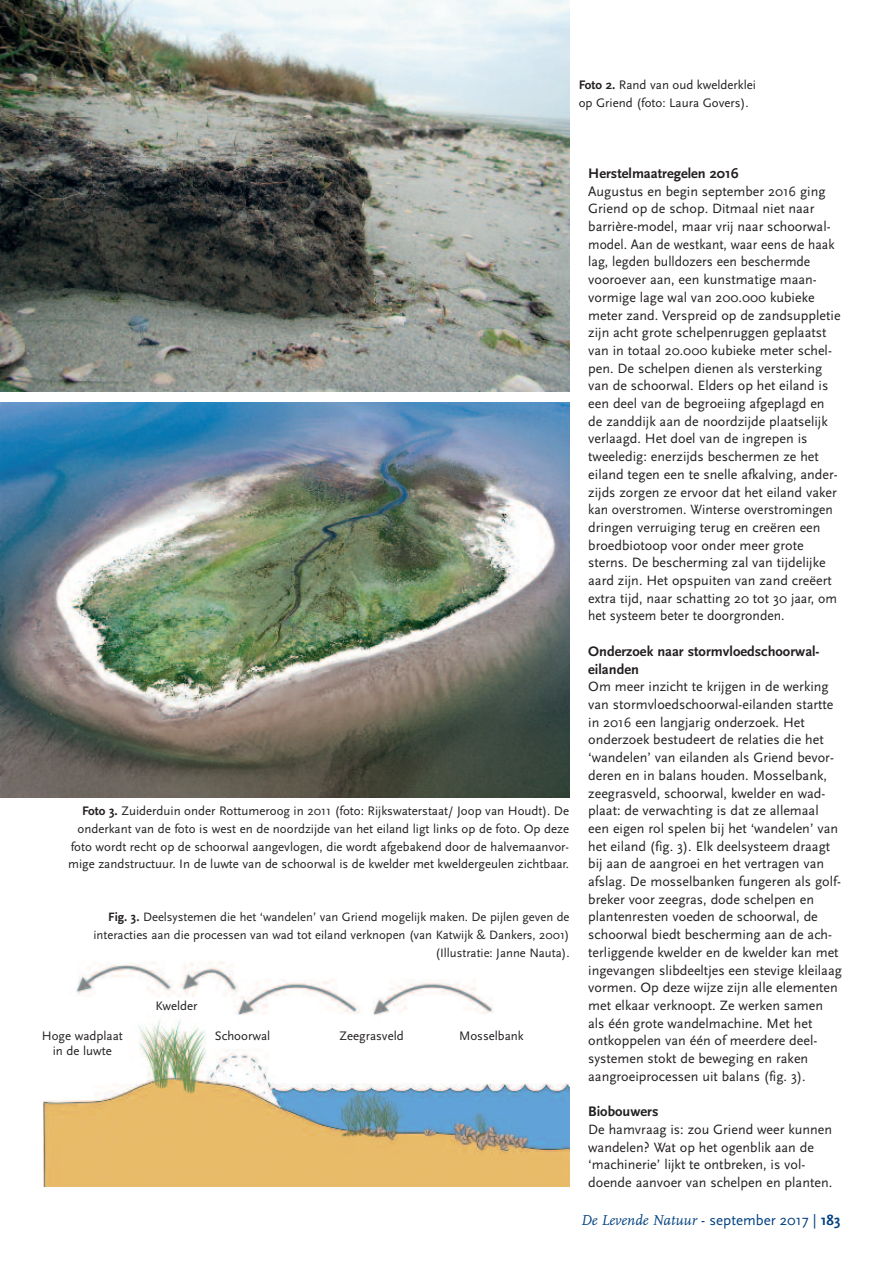
<style>
.page{position:relative;width:893px;height:1263px;background:#fff}
.page>*{position:absolute;margin:0;border:0;box-sizing:border-box;transform-origin:0 0}
.t1{font:italic 15px "FF Scala";color:#014181}
.t2{font:700 14.4px/17.7px "Scala Sans";color:#231f20}
.t3{font:14.1px/17.7px "Scala Sans";color:#231f20}
.t4{font:12.9px/17.7px "Scala Sans";color:#231f20}
.t5{font:12.6px/17.7px "Scala Sans";color:#231f20;text-align:right}
.s1{font-weight:700}
.s2{font-family:"Scala Sans";font-style:normal}
.s3{font-family:"Scala Sans";font-weight:700;font-style:normal}
</style>
<div class="page">
<img style="left:43px;top:962px;width:527px;height:225px">
<img style="left:1px;top:0;width:568px;height:391px">
<img style="left:1px;top:403px;width:568px;height:394px">
<p class="t4" style="left:579px;top:76px;width:179px"><span class="s1">Foto 2.</span> Rand van oud kwelderklei op Griend (foto: Laura Govers).</p>
<p class="t4" style="left:68px;top:802px;width:503px;text-align:right"><span class="s1">Foto 3.</span> Zuiderduin onder Rottumeroog in 2011 (foto: Rijkswaterstaat/ Joop van Houdt). De onderkant van de foto is west en de noordzijde van het eiland ligt links op de foto. Op deze foto wordt recht op de schoorwal aangevlogen, die wordt afgebakend door de halvemaanvor&shy;mige zandstructuur. In de luwte van de schoorwal is de kwelder met kweldergeulen zichtbaar.</p>
<p class="t5" style="left:93px;top:908px;width:478px"><span class="s1">Fig. 3.</span> Deelsystemen die het ‘wandelen’ van Griend mogelijk maken. De pijlen geven de interacties aan die processen van wad tot eiland verknopen (van Katwijk &amp; Dankers, 2001) (Illustratie: Janne Nauta).</p>
<p class="t4" style="left:156px;top:996px;width:43px">Kwelder</p>
<p class="t4" style="left:42px;top:1028px;width:83px;line-height:15px;text-align:center">Hoge wadplaat in de luwte</p>
<p class="t4" style="left:215px;top:1026px;width:57px">Schoorwal</p>
<p class="t4" style="left:339px;top:1026px;width:66px">Zeegrasveld</p>
<p class="t4" style="left:459px;top:1026px;width:66px">Mosselbank</p>
<p class="t2" style="left:588px;top:164px;width:152px">Herstelmaatregelen 2016</p>
<p class="t3" style="left:588px;top:182px;width:254px">Augustus en begin september 2016 ging Griend op de schop. Ditmaal niet naar barrière-model, maar vrij naar schoorwal&shy;model. Aan de westkant, waar eens de haak lag, legden bulldozers een beschermde vooroever aan, een kunstmatige maan&shy;vormige lage wal van 200.000 kubieke meter zand. Verspreid op de zandsuppletie zijn acht grote schelpenruggen geplaatst van in totaal 20.000 kubieke meter schel&shy;pen. De schelpen dienen als versterking van de schoorwal. Elders op het eiland is een deel van de begroeiing afgeplagd en de zanddijk aan de noordzijde plaatselijk verlaagd. Het doel van de ingrepen is tweeledig: enerzijds beschermen ze het eiland tegen een te snelle afkalving, ander&shy;zijds zorgen ze ervoor dat het eiland vaker kan overstromen. Winterse overstromingen dringen verruiging terug en creëren een broedbiotoop voor onder meer grote sterns. De bescherming zal van tijdelijke aard zijn. Het opspuiten van zand creëert extra tijd, naar schatting 20 tot 30 jaar, om het systeem beter te doorgronden.</p>
<p class="t2" style="left:588px;top:642px;width:233px">Onderzoek naar stormvloedschoorwal&shy;eilanden</p>
<p class="t3" style="left:588px;top:677px;width:255px">Om meer inzicht te krijgen in de werking van stormvloedschoorwal-eilanden startte in 2016 een langjarig onderzoek. Het onderzoek bestudeert de relaties die het ‘wandelen’ van eilanden als Griend bevor&shy;deren en in balans houden. Mosselbank, zeegrasveld, schoorwal, kwelder en wad&shy;plaat: de verwachting is dat ze allemaal een eigen rol spelen bij het ‘wandelen’ van het eiland (fig. 3). Elk deelsysteem draagt bij aan de aangroei en het vertragen van afslag. De mosselbanken fungeren als golf&shy;breker voor zeegras, dode schelpen en plantenresten voeden de schoorwal, de schoorwal biedt bescherming aan de ach&shy;terliggende kwelder en de kwelder kan met ingevangen slibdeeltjes een stevige kleilaag vormen. Op deze wijze zijn alle elementen met elkaar verknoopt. Ze werken samen als één grote wandelmachine. Met het ontkoppelen van één of meerdere deel&shy;systemen stokt de beweging en raken aangroeiprocessen uit balans (fig. 3).</p>
<p class="t2" style="left:588px;top:1102px;width:72px">Biobouwers</p>
<p class="t3" style="left:588px;top:1120px;width:245px">De hamvraag is: zou Griend weer kunnen wandelen? Wat op het ogenblik aan de ‘machinerie’ lijkt te ontbreken, is vol&shy;doende aanvoer van schelpen en planten.</p>
<p class="t1" style="left:581px;top:1211px;width:261px">De Levende Natuur <span class="s2">- september 2017 |</span> <span class="s3">183</span></p>
</div>
